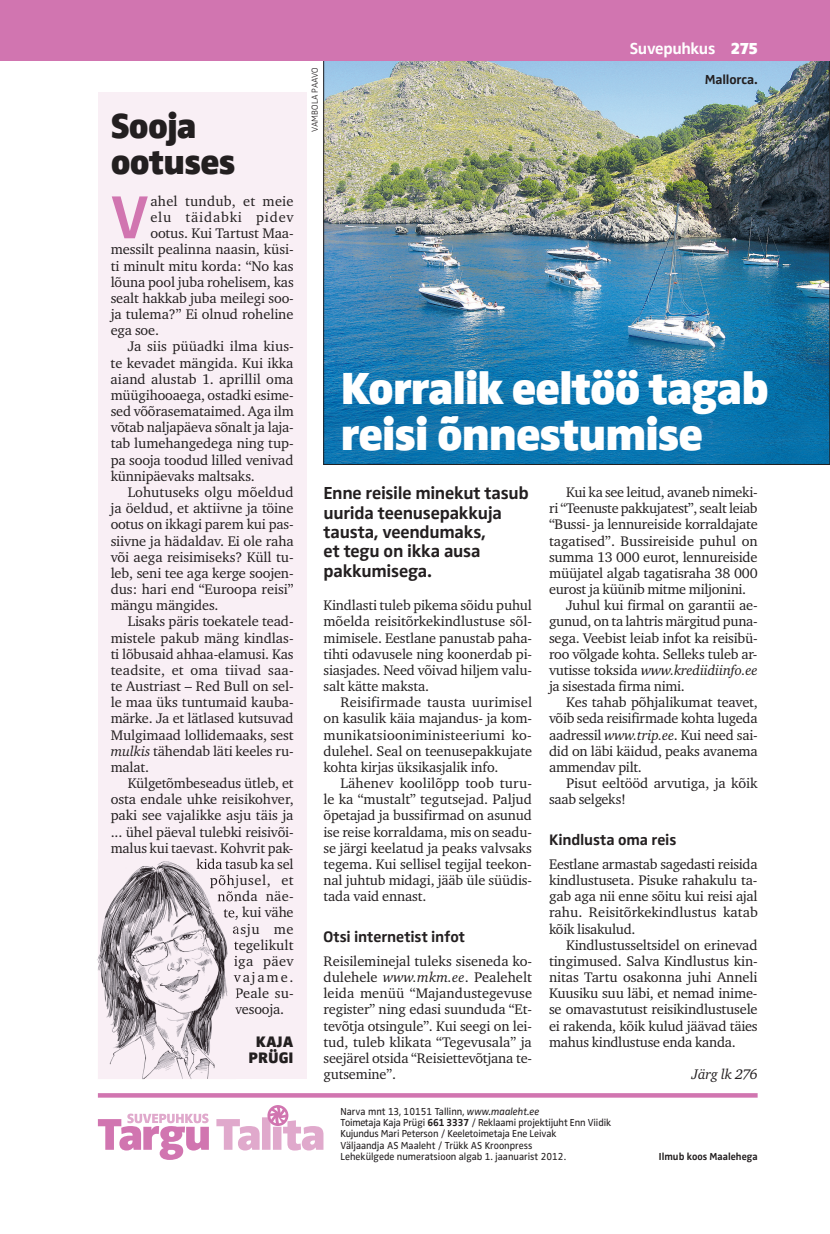
<style>
.page{position:relative;width:830px;height:1234px;background:#fff}
.page>*{position:absolute;margin:0;border:0;box-sizing:border-box;transform-origin:0 0}
.t1{font:700 62.7px "Zwo Pro";color:#d175b0}
.t2{font:900 46.5px/46.5px "Zwo Pro";letter-spacing:-.03em;color:#fff}
.t3{font:900 36px/36px "Zwo Pro";letter-spacing:-.025em;color:#231f20}
.t4{font:700 18px/19.5px "Zwo Pro";letter-spacing:-.015em;color:#231f20}
.t5{font:700 16.5px "Zwo Pro";letter-spacing:-.02em;color:#fff}
.t6{font:700 15.75px "Zwo Pro";letter-spacing:-.01em;color:#231f20}
.t7{font:900 15.75px/16.2px "Zwo Pro";color:#231f20;text-align:center}
.t8{font:14.25px/16.2px "Charter ITC";letter-spacing:-.01em;color:#231f20;text-align:justify}
.t9{font:italic 14.25px "Charter ITC";letter-spacing:-.015em;color:#231f20}
.t10{font:14.25px "Charter ITC";letter-spacing:.01em;color:#231f20}
.t11{font:14.25px "Charter ITC";letter-spacing:.015em;color:#231f20}
.t12{font:14.25px "Charter ITC";letter-spacing:.055em;color:#231f20}
.t13{font:14.25px "Charter ITC";letter-spacing:.035em;color:#231f20}
.t14{font:14.25px "Charter ITC";letter-spacing:.02em;color:#231f20}
.t15{font:700 13.5px "Zwo Pro";letter-spacing:-.01em;color:#231f20}
.t16{font:10.5px/11.2px "Zwo Pro";letter-spacing:-.01em;color:#231f20;scale:.95 1}
.t17{font:700 10.5px "Zwo Pro";color:#231f20;scale:.95 1}
.t18{font:300 9px "Zwo Pro";color:#231f20}
.s1{font-style:italic}
.s2{font-weight:900}
.s3{font-style:normal}
.s4{font-weight:700}
</style>
<div class="page">
<svg style="left:98px;top:1093px;width:659px;height:4px;fill:#d175b0"></svg>
<div style="left:98px;top:93px;width:208px;height:985px;background:#f9eff5"></div>
<img style="left:97px;top:861px;width:139px;height:217px">
<img style="left:196px;top:859px;width:40px;height:9px">
<img style="left:210px;top:874px;width:26px;height:14px">
<img style="left:217px;top:890px;width:19px;height:11px">
<svg style="left:223px;top:906px;width:14px;height:92px"></svg>
<svg style="left:235px;top:1004px;width:1px;height:13px"></svg>
<svg style="left:216px;top:1105px;width:107px;height:45px"></svg>
<svg style="left:98px;top:1113px;width:111px;height:46px"></svg>
<img style="left:325px;top:60px;width:502px;height:402px">
<div style="left:0;top:0;width:829px;height:60px;background:#d175b0"></div>
<h3 class="t3" style="left:111px;top:108px;width:126px">Sooja ootuses</h3>
<h1 class="t1" style="left:111px;top:180px;width:40px">V</h1>
<p class="t11" style="left:150px;top:192px;width:145px">ahel tundub, et meie</p>
<p class="t12" style="left:150px;top:208px;width:145px">elu täidabki pidev</p>
<p class="t8" style="left:150px;top:225px;width:145px">ootus. Kui Tartust Maa-</p>
<p class="t8" style="left:111px;top:241px;width:184px">messilt pealinna naasin, küsi-</p>
<p class="t8" style="left:111px;top:257px;width:184px">ti minult mitu korda: “No kas</p>
<p class="t8" style="left:111px;top:274px;width:184px">lõuna pool juba rohelisem, kas</p>
<p class="t8" style="left:111px;top:290px;width:184px">sealt hakkab juba meilegi soo-</p>
<p class="t8" style="left:111px;top:306px;width:184px">ja tulema?” Ei olnud roheline</p>
<p class="t8" style="left:111px;top:322px;width:50px">ega soe.</p>
<p class="t8" style="left:128px;top:338px;width:167px">Ja siis püüadki ilma kius-</p>
<p class="t8" style="left:111px;top:354px;width:184px">te kevadet mängida. Kui ikka</p>
<p class="t8" style="left:111px;top:371px;width:184px">aiand alustab 1. aprillil oma</p>
<p class="t8" style="left:111px;top:387px;width:184px">müügihooaega, ostadki esime-</p>
<p class="t8" style="left:111px;top:403px;width:184px">sed võõrasemataimed. Aga ilm</p>
<p class="t8" style="left:111px;top:419px;width:184px">võtab naljapäeva sõnalt ja laja-</p>
<p class="t8" style="left:111px;top:435px;width:184px">tab lumehangedega ning tup-</p>
<p class="t8" style="left:111px;top:451px;width:184px">pa sooja toodud lilled venivad</p>
<p class="t8" style="left:111px;top:467px;width:146px">künnipäevaks maltsaks.</p>
<p class="t8" style="left:128px;top:484px;width:167px">Lohutuseks olgu mõeldud</p>
<p class="t8" style="left:111px;top:500px;width:184px">ja öeldud, et aktiivne ja töine</p>
<p class="t8" style="left:111px;top:516px;width:184px">ootus on ikkagi parem kui pas-</p>
<p class="t8" style="left:111px;top:532px;width:184px">siivne ja hädaldav. Ei ole raha</p>
<p class="t8" style="left:111px;top:548px;width:184px">või aega reisimiseks? Küll tu-</p>
<p class="t8" style="left:111px;top:564px;width:184px">leb, seni tee aga kerge soojen-</p>
<p class="t8" style="left:111px;top:581px;width:184px">dus: hari end “Euroopa reisi”</p>
<p class="t8" style="left:111px;top:597px;width:109px">mängu mängides.</p>
<p class="t8" style="left:128px;top:613px;width:167px">Lisaks päris toekatele tead-</p>
<p class="t8" style="left:111px;top:629px;width:184px">mistele pakub mäng kindlas-</p>
<p class="t8" style="left:111px;top:645px;width:184px">ti lõbusaid ahhaa-elamusi. Kas</p>
<p class="t10" style="left:111px;top:661px;width:184px">teadsite, et oma tiivad saa-</p>
<p class="t8" style="left:111px;top:678px;width:184px">te Austriast – Red Bull on sel-</p>
<p class="t8" style="left:111px;top:694px;width:184px">le maa üks tuntumaid kauba-</p>
<p class="t8" style="left:111px;top:710px;width:184px">märke. Ja et lätlased kutsuvad</p>
<p class="t8" style="left:111px;top:726px;width:184px">Mulgimaad lollidemaaks, sest</p>
<p class="t8" style="left:111px;top:742px;width:184px"><span class="s1">mulkis</span> tähendab läti keeles ru-</p>
<p class="t8" style="left:111px;top:758px;width:40px">malat.</p>
<p class="t8" style="left:128px;top:774px;width:167px">Külgetõmbeseadus ütleb, et</p>
<p class="t8" style="left:111px;top:791px;width:184px">osta endale uhke reisikohver,</p>
<p class="t8" style="left:111px;top:807px;width:184px">paki see vajalikke asju täis ja</p>
<p class="t8" style="left:111px;top:823px;width:184px">... ühel päeval tulebki reisivõi-</p>
<p class="t8" style="left:111px;top:839px;width:184px">malus kui taevast. Kohvrit pak-</p>
<p class="t8" style="left:196px;top:855px;width:99px">kida tasub ka sel</p>
<p class="t13" style="left:210px;top:871px;width:85px">põhjusel, et</p>
<p class="t14" style="left:217px;top:887px;width:78px">nõnda näe-</p>
<p class="t8" style="left:223px;top:904px;width:72px">te, kui vähe</p>
<p class="t8" style="left:232px;top:920px;width:63px">asju me</p>
<p class="t8" style="left:234px;top:936px;width:61px">tegelikult</p>
<p class="t8" style="left:234px;top:952px;width:61px">iga päev</p>
<p class="t8" style="left:234px;top:968px;width:61px">vajame.</p>
<p class="t8" style="left:235px;top:985px;width:60px">Peale su-</p>
<p class="t8" style="left:235px;top:1001px;width:50px">vesooja.</p>
<p class="t7" style="left:248px;top:1033px;width:46px">KAJA<br>PRÜGI</p>
<p class="t18" style="left:309px;top:132px;width:66px;rotate:-90deg">VAMBOLA PAAVO</p>
<p class="t5" style="left:629px;top:39px;width:130px">Suvepuhkus <span class="s2">275</span></p>
<p class="t15" style="left:704px;top:71px;width:54px">Mallorca.</p>
<h2 class="t2" style="left:340px;top:365px;width:429px">Korralik eeltöö tagab reisi õnnestumise</h2>
<p class="t4" style="left:323px;top:483px;width:207px">Enne reisile minekut tasub uurida teenusepakkuja tausta, veendumaks,<br>et tegu on ikka ausa pakkumisega.</p>
<p class="t8" style="left:323px;top:597px;width:210px">Kindlasti tuleb pikema sõidu puhul mõelda reisitõrkekindlustuse sõl&shy;mimisele. Eestlane panustab paha&shy;tihti odavusele ning koonerdab pi&shy;siasjades. Need võivad hiljem valu&shy;salt kätte maksta.</p>
<p class="t8" style="left:323px;top:694px;width:210px;text-indent:17px">Reisifirmade tausta uurimisel on kasulik käia majandus- ja kom&shy;munikatsiooniministeeriumi ko&shy;dulehel. Seal on teenusepakkujate kohta kirjas üksikasjalik info.</p>
<p class="t8" style="left:323px;top:774px;width:210px;text-indent:17px">Lähenev koolilõpp toob turu&shy;le ka “mustalt” tegutsejad. Paljud õpetajad ja bussifirmad on asunud ise reise korraldama, mis on seadu&shy;se järgi keelatud ja peaks valvsaks tegema. Kui sellisel tegijal teekon&shy;nal juhtub midagi, jääb üle süüdis&shy;tada vaid ennast.</p>
<p class="t6" style="left:323px;top:927px;width:143px">Otsi internetist infot</p>
<p class="t8" style="left:323px;top:952px;width:210px">Reisileminejal tuleks siseneda ko&shy;dulehele <span class="s1">www.mkm.ee</span>. Pealehelt leida menüü “Majandustegevuse register” ning edasi suunduda “Et&shy;tevõtja otsingule”. Kui seegi on lei&shy;tud, tuleb klikata “Tegevusala” ja seejärel otsida “Reisiettevõtjana te&shy;gutsemine”.</p>
<p class="t8" style="left:566px;top:484px;width:193px">Kui ka see leitud, avaneb nimeki-</p>
<p class="t8" style="left:549px;top:500px;width:210px">ri “Teenuste pakkujatest”, sealt leiab</p>
<p class="t8" style="left:549px;top:516px;width:210px">“Bussi- ja lennureiside korraldajate</p>
<p class="t8" style="left:549px;top:532px;width:210px">tagatised”. Bussireiside puhul on</p>
<p class="t8" style="left:549px;top:548px;width:210px">summa 13 000 eurot, lennureiside</p>
<p class="t8" style="left:549px;top:564px;width:210px">müüjatel algab tagatisraha 38 000</p>
<p class="t8" style="left:549px;top:581px;width:198px">eurost ja küünib mitme miljonini.</p>
<p class="t8" style="left:566px;top:597px;width:193px">Juhul kui firmal on garantii ae-</p>
<p class="t8" style="left:549px;top:613px;width:210px">gunud, on ta lahtris märgitud puna-</p>
<p class="t8" style="left:549px;top:629px;width:210px">sega. Veebist leiab infot ka reisibü-</p>
<p class="t8" style="left:549px;top:645px;width:210px">roo võlgade kohta. Selleks tuleb ar-</p>
<p class="t9" style="left:549px;top:661px;width:210px"><span class="s3">vutisse toksida</span> www.krediidiinfo.ee</p>
<p class="t8" style="left:549px;top:678px;width:137px">ja sisestada firma nimi.</p>
<p class="t8" style="left:566px;top:694px;width:193px">Kes tahab põhjalikumat teavet,</p>
<p class="t8" style="left:549px;top:710px;width:210px">võib seda reisifirmade kohta lugeda</p>
<p class="t8" style="left:549px;top:726px;width:210px">aadressil <span class="s1">www.trip.ee</span>. Kui need sai-</p>
<p class="t8" style="left:549px;top:742px;width:210px">did on läbi käidud, peaks avanema</p>
<p class="t8" style="left:549px;top:758px;width:94px">ammendav pilt.</p>
<p class="t8" style="left:566px;top:774px;width:193px">Pisut eeltööd arvutiga, ja kõik</p>
<p class="t8" style="left:549px;top:791px;width:78px">saab selgeks!</p>
<p class="t6" style="left:549px;top:830px;width:129px">Kindlusta oma reis</p>
<p class="t8" style="left:549px;top:855px;width:210px">Eestlane armastab sagedasti reisida kindlustuseta. Pisuke rahakulu ta&shy;gab aga nii enne sõitu kui reisi ajal rahu. Reisitõrkekindlustus katab kõik lisakulud.</p>
<p class="t8" style="left:548px;top:936px;width:210px;text-indent:17px">Kindlustusseltsidel on erinevad tingimused. Salva Kindlustus kin&shy;nitas Tartu osakonna juhi Anneli Kuusiku suu läbi, et nemad inime&shy;se omavastutust reisikindlustusele ei rakenda, kõik kulud jäävad täies mahus kindlustuse enda kanda.</p>
<p class="t9" style="left:691px;top:1065px;width:67px">Järg lk 276</p>
<p class="t16" style="left:340px;top:1105px;width:286px">Narva mnt 13, 10151 Tallinn, <span class="s1">www.maaleht.ee<br></span>Toimetaja Kaja Prügi <span class="s4">661 3337</span> / Reklaami projektijuht Enn Viidik Kujundus Mari Peterson / Keeletoimetaja Ene Leivak<br>Väl jaand ja AS Maaleht / Trükk AS Kroonpress<br>Lehekülgede numeratsioon algab 1. jaanuarist 2012.</p>
<p class="t17" style="left:658px;top:1149px;width:105px">Ilmub koos Maalehega</p>
</div>
